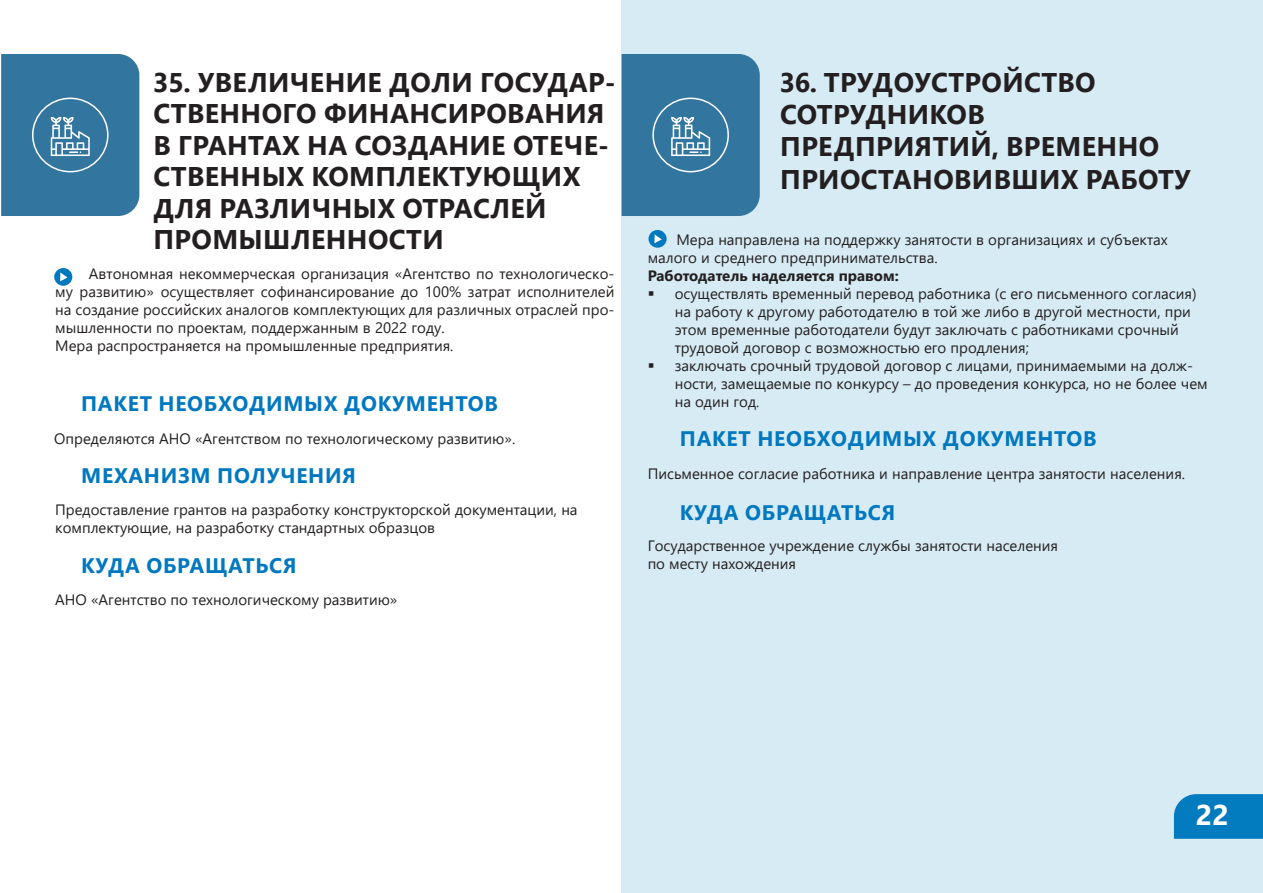
<style>
.page{position:relative;width:1263px;height:893px;background:#fff}
.page>*{position:absolute;margin:0;border:0;box-sizing:border-box;transform-origin:0 0}
.t1{font:700 28.5px "Segoe UI";color:#fff}
.заголовок_32{font:700 27px/31.5px "Segoe UI";letter-spacing:.015em;color:#231f20}
.ПРОМ{font:700 21px "Segoe UI";letter-spacing:.035em;color:#0078c0}
.текст_мерррр{font:15px/18px "Segoe UI";color:#231f20}
.ПРОМ_ТЕКСТ{font:15px/18px "Segoe UI";color:#231f20}
.ПРОМ_ТЕКСТ-2{font:700 15px "Segoe UI";color:#231f20}
</style>
<div class="page">
<div style="left:621px;top:0;width:642px;height:893px;background:#d7ebf4"></div>
<svg style="left:1px;top:54px;width:138px;height:162px;background:#3c7ba3"></svg>
<svg style="left:621px;top:54px;width:139px;height:162px;background:#3c7ba3"></svg>
<div style="left:54px;top:268px;width:18px;height:18px;background:#0078c0;border-radius:50%"></div>
<svg style="left:60px;top:272px;width:8px;height:9px"></svg>
<div style="left:648px;top:230px;width:19px;height:18px;background:#0078c0;border-radius:50%"></div>
<svg style="left:654px;top:234px;width:8px;height:9px"></svg>
<p class="заголовок_32" style="left:153px;top:64px;width:464px">35. УВЕЛИЧЕНИЕ ДОЛИ ГОСУДАР-<br>СТВЕННОГО ФИНАНСИРОВАНИЯ<br>В ГРАНТАХ НА СОЗДАНИЕ ОТЕЧЕ-<br>СТВЕННЫХ КОМПЛЕКТУЮЩИХ<br>ДЛЯ РАЗЛИЧНЫХ ОТРАСЛЕЙ<br>ПРОМЫШЛЕННОСТИ</p>
<p class="заголовок_32" style="left:780px;top:64px;width:317px">36. ТРУДОУСТРОЙСТВО</p>
<p class="заголовок_32" style="left:780px;top:97px;width:206px">СОТРУДНИКОВ</p>
<p class="заголовок_32" style="left:780px;top:129px;width:380px">ПРЕДПРИЯТИЙ, ВРЕМЕННО</p>
<p class="заголовок_32" style="left:780px;top:161px;width:412px">ПРИОСТАНОВИВШИХ РАБОТУ</p>
<p class="ПРОМ_ТЕКСТ" style="left:648px;top:229px;width:521px;text-indent:29px">Мера направлена на поддержку занятости в организациях и субъектах малого и среднего предпринимательства.</p>
<p class="ПРОМ_ТЕКСТ-2" style="left:648px;top:261px;width:253px">Работодатель наделяется правом:</p>
<p class="текст_мерррр" style="left:675px;top:283px;width:523px">осуществлять временный перевод работника (с его письменного согласия) на работу к другому работодателю в той же либо в другой местности, при этом временные работодатели будут заключать с работниками срочный трудовой договор с возможностью его продления;</p>
<p class="текст_мерррр" style="left:675px;top:355px;width:534px">заключать срочный трудовой договор с лицами, принимаемыми на долж&shy;ности, замещаемые по конкурсу – до проведения конкурса, но не более чем</p>
<p class="текст_мерррр" style="left:55px;top:263px;width:561px;text-align:justify;text-indent:34px">Автономная некоммерческая организация «Агентство по технологическо&shy;му развитию» осуществляет софинансирование до 100% затрат исполнителей на создание российских аналогов комплектующих для различных отраслей про&shy;мышленности по проектам, поддержанным в 2022 году.</p>
<p class="текст_мерррр" style="left:55px;top:335px;width:400px">Мера распространяется на промышленные предприятия.</p>
<p class="ПРОМ" style="left:81px;top:384px;width:418px">ПАКЕТ НЕОБХОДИМЫХ ДОКУМЕНТОВ</p>
<p class="текст_мерррр" style="left:675px;top:391px;width:86px">на один год.</p>
<p class="ПРОМ" style="left:680px;top:419px;width:418px">ПАКЕТ НЕОБХОДИМЫХ ДОКУМЕНТОВ</p>
<p class="ПРОМ" style="left:81px;top:456px;width:276px">МЕХАНИЗМ ПОЛУЧЕНИЯ</p>
<p class="ПРОМ_ТЕКСТ" style="left:54px;top:428px;width:463px">Определяются АНО «Агентством по технологическому развитию».</p>
<p class="ПРОМ_ТЕКСТ" style="left:648px;top:463px;width:539px">Письменное согласие работника и направление центра занятости населения.</p>
<p class="ПРОМ_ТЕКСТ" style="left:55px;top:499px;width:524px">Предоставление грантов на разработку конструкторской документации, на комплектующие, на разработку стандартных образцов</p>
<p class="ПРОМ" style="left:81px;top:546px;width:217px">КУДА ОБРАЩАТЬСЯ</p>
<p class="ПРОМ_ТЕКСТ" style="left:55px;top:589px;width:344px">АНО «Агентство по технологическому развитию»</p>
<p class="ПРОМ" style="left:680px;top:493px;width:217px">КУДА ОБРАЩАТЬСЯ</p>
<p class="ПРОМ_ТЕКСТ" style="left:648px;top:535px;width:412px">Государственное учреждение службы занятости населения</p>
<p class="ПРОМ_ТЕКСТ" style="left:648px;top:553px;width:150px">по месту нахождения</p>
<h1 class="t1" style="left:1196px;top:788px;width:35px">22</h1>
</div>
